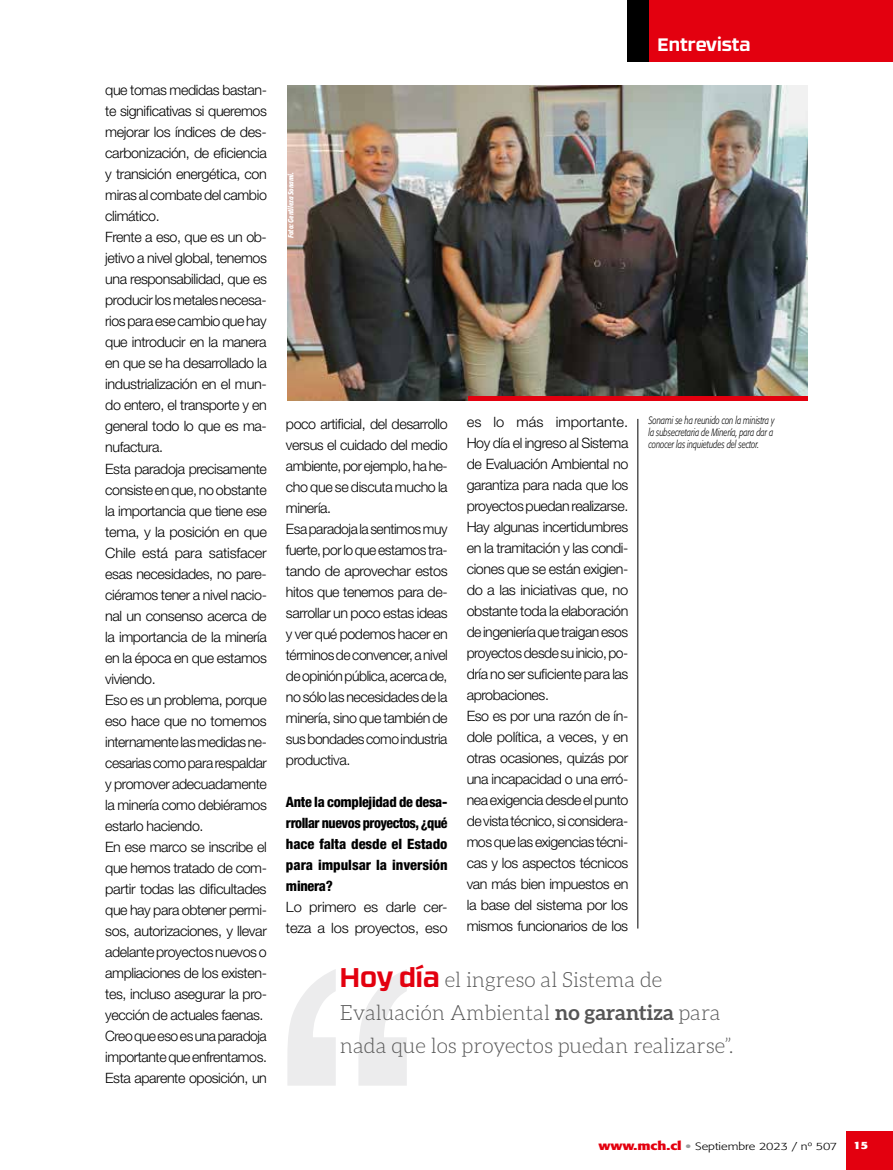
<style>
.page{position:relative;width:893px;height:1170px;background:#fff}
.page>*{position:absolute;margin:0;border:0;box-sizing:border-box;transform-origin:0 0}
.t1{font:300 21px/33px "Aleo";color:#565656}
.t2{font:700 18px "RB No 3.1";color:#fff}
.t3{font:300 14.25px/21px "Helvetica Neue LT Std";letter-spacing:-.03em;color:#000}
.t4{font:800 condensed 14.25px/21px "Helvetica Neue LT Std";letter-spacing:-.005em;color:#000;text-align:justify}
.t5{font:italic 300 10.5px/12px "Formata";letter-spacing:-.01em;color:#000;text-align:justify;scale:.75 1}
.t6{font:300 10.5px "Formata";color:#000;scale:1.2 1}
.t7{font:700 10.5px "Formata";color:#fff;scale:1.2 1}
.t8{font:italic 700 7.5px "Formata";letter-spacing:-.01em;color:#fff;scale:.77 1}
.s1{font-family:"RB No 3.1";font-weight:700;font-size:27px;color:#e3000f}
.s2{font-weight:700}
.s3{font-weight:700;font-size:12px;color:#e3000f}
.s4{font-family:"Helvetica Neue LT Std";color:#9c9d9d}
</style>
<div class="page">
<div style="left:648px;top:0;width:245px;height:62px;background:#e3000f"></div>
<div style="left:627px;top:0;width:21px;height:62px;background:#000"></div>
<div style="left:846px;top:1131px;width:47px;height:38px;background:#e3000f"></div>
<hr style="left:638px;top:419px;width:1px;height:509px;background:#000">
<svg style="left:287px;top:969px;width:120px;height:116px"></svg>
<img style="left:287px;top:85px;width:521px;height:316px">
<div style="left:468px;top:396px;width:340px;height:5px;background:#e3000f"></div>
<p class="t3" style="left:105px;top:79px;width:163px">que tomas medidas bastan&shy;te significativas si queremos mejorar los índices de des&shy;carbonización, de eficiencia y transición energética, con miras al combate del cambio climático.<br>Frente a eso, que es un ob&shy;jetivo a nivel global, tenemos una responsabilidad, que es producir los metales necesa&shy;rios para ese cambio que hay que introducir en la manera en que se ha desarrollado la industrialización en el mun&shy;do entero, el transporte y en general todo lo que es ma&shy;nufactura.<br>Esta paradoja precisamente consiste en que, no obstante la importancia que tiene ese tema, y la posición en que<br>Chile está para satisfacer esas necesidades, no pare&shy;ciéramos tener a nivel nacio&shy;nal un consenso acerca de la importancia de la minería en la época en que estamos viviendo.<br>Eso es un problema, porque eso hace que no tomemos internamente las medidas ne&shy;cesarias como para respaldar y promover adecuadamente la minería como debiéramos estarlo haciendo.<br>En ese marco se inscribe el que hemos tratado de com&shy;partir todas las dificultades que hay para obtener permi&shy;sos, autorizaciones, y llevar adelante proyectos nuevos o ampliaciones de los existen&shy;tes, incluso asegurar la pro&shy;yección de actuales faenas.<br>Creo que eso es una paradoja importante que enfrentamos.<br>Esta aparente oposición, un</p>
<p class="t8" style="left:286px;top:238px;width:86px;rotate:-90deg">Foto: Gentileza Sonami.</p>
<p class="t2" style="left:657px;top:30px;width:95px">Entrevista</p>
<p class="t5" style="left:648px;top:415px;width:170px">Sonami se ha reunido con la ministra y la subsecretaria de Minería, para dar a conocer las inquietudes del sector.</p>
<p class="t3" style="left:467px;top:411px;width:163px">es lo más importante.<br>Hoy día el ingreso al Sistema de Evaluación Ambiental no garantiza para nada que los proyectos puedan realizarse.<br>Hay algunas incertidumbres en la tramitación y las condi&shy;ciones que se están exigien&shy;do a las iniciativas que, no obstante toda la elaboración de ingeniería que traigan esos proyectos desde su inicio, po&shy;dría no ser suficiente para las aprobaciones.<br>Eso es por una razón de ín&shy;dole política, a veces, y en otras ocasiones, quizás por una incapacidad o una erró&shy;nea exigencia desde el punto de vista técnico, si considera&shy;mos que las exigencias técni&shy;cas y los aspectos técnicos van más bien impuestos en la base del sistema por los mismos funcionarios de los</p>
<h1 class="t1" style="left:340px;top:963px;width:395px"><span class="s1">Hoy día</span> el ingreso al Sistema de<br>Evaluación Ambiental <span class="s2">no garantiza</span> para nada que los proyectos puedan realizarse”.</h1>
<p class="t3" style="left:286px;top:413px;width:163px">poco artificial, del desarrollo versus el cuidado del medio ambiente, por ejemplo, ha he&shy;cho que se discuta mucho la minería.<br>Esa paradoja la sentimos muy fuerte, por lo que estamos tra&shy;tando de aprovechar estos hitos que tenemos para de&shy;sarrollar un poco estas ideas y ver qué podemos hacer en términos de convencer, a nivel de opinión pública, acerca de, no sólo las necesidades de la minería, sino que también de sus bondades como industria productiva.</p>
<p class="t4" style="left:286px;top:791px;width:163px">Ante la complejidad de desa&shy;rrollar nuevos proyectos, ¿qué hace falta desde el Estado para impulsar la inversión minera?</p>
<p class="t3" style="left:286px;top:896px;width:163px">Lo primero es darle cer&shy;teza a los proyectos, eso</p>
<p class="t6" style="left:598px;top:1139px;width:200px"><span class="s3">www.mch.cl</span> <span class="s4">•</span> Septiembre 2023 / nº 507</p>
<p class="t7" style="left:854px;top:1138px;width:14px">15</p>
</div>
